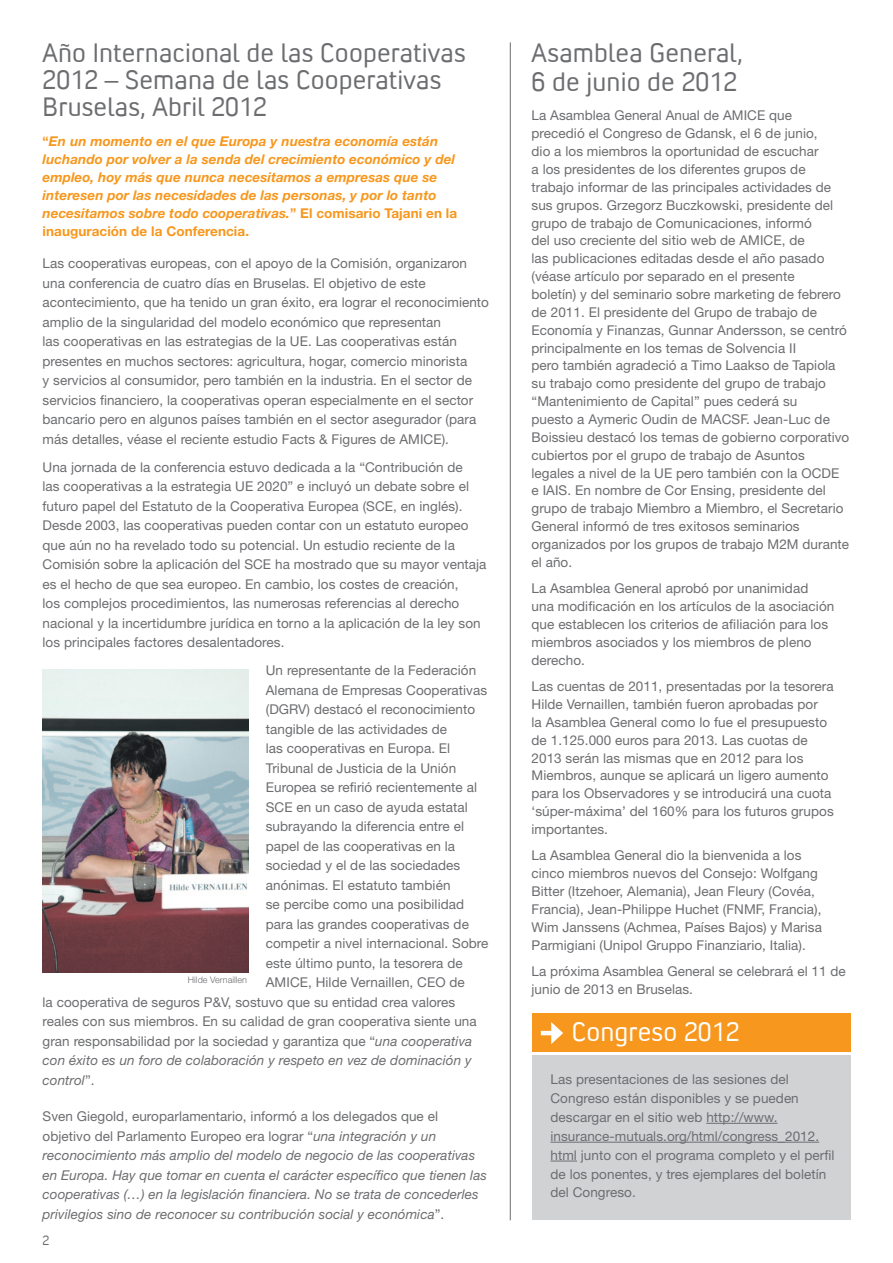
<style>
.page{position:relative;width:893px;height:1263px;background:#fff}
.page>*{position:absolute;margin:0;border:0;box-sizing:border-box;transform-origin:0 0}
.t1{font:27px/27px "Convection";letter-spacing:.005em;color:#6c6d70}
.t2{font:27px "Convection";letter-spacing:.005em;color:#fff}
.t3{font:13.5px/17.9px "Helvetica Neue LT Std";letter-spacing:.005em;color:#6c6d70}
.t4{font:italic 13.5px/19.5px "Helvetica Neue LT Std";letter-spacing:.005em;color:#6c6d70}
.t5{font:italic 700 13.5px/18px "Helvetica Neue LT Std";letter-spacing:.005em;color:#f7971d}
.t6{font:13.5px "Convection";color:#6c6d70}
.t7{font:300 9px "Helvetica Neue LT Std";letter-spacing:.005em;color:#6c6d70}
.s1{font-style:normal}
.s2{font-style:italic}
</style>
<div class="page">
<hr style="left:510px;top:42px;width:1px;height:1178px;background:#6c6d70">
<div style="left:531px;top:1055px;width:319px;height:165px;background:#d1d2d4"></div>
<div style="left:531px;top:1013px;width:319px;height:39px;background:#f7971d"></div>
<hr style="left:541px;top:1031px;width:14px;height:4px;background:#fff">
<svg style="left:551px;top:1022px;width:12px;height:22px"></svg>
<hr style="left:706px;top:1123px;width:71px;height:1px;background:#6c6d70">
<hr style="left:550px;top:1142px;width:269px;height:1px;background:#6c6d70">
<svg style="left:550px;top:1161px;width:27px;height:1px"></svg>
<img style="left:43px;top:669px;width:206px;height:303px">
<h1 class="t1" style="left:43px;top:39px;width:425px">Año Internacional de las Cooperativas<br>2012 – Semana de las Cooperativas<br>Bruselas, Abril 2012</h1>
<p class="t5" style="left:43px;top:132px;width:416px"><span class="s1">“</span>En un momento en el que Europa y nuestra economía están luchando por volver a la senda del crecimiento económico y del empleo, hoy más que nunca necesitamos a empresas que se interesen por las necesidades de las personas, y por lo tanto necesitamos sobre todo cooperativas.<span class="s1">” El comisario Tajani en la inauguración de la Conferencia.</span></p>
<p class="t3" style="left:43px;top:254px;width:448px;line-height:19.5px">Las cooperativas europeas, con el apoyo de la Comisión, organizaron una conferencia de cuatro días en Bruselas. El objetivo de este acontecimiento, que ha tenido un gran éxito, era lograr el reconocimiento amplio de la singularidad del modelo económico que representan<br>las cooperativas en las estrategias de la UE. Las cooperativas están presentes en muchos sectores: agricultura, hogar, comercio minorista<br>y servicios al consumidor, pero también en la industria. En el sector de servicios financiero, la cooperativas operan especialmente en el sector bancario pero en algunos países también en el sector asegurador (para más detalles, véase el reciente estudio Facts &amp; Figures de AMICE).</p>
<p class="t3" style="left:43px;top:457px;width:445px;line-height:19.5px">Una jornada de la conferencia estuvo dedicada a la “Contribución de<br>las cooperativas a la estrategia UE 2020” e incluyó un debate sobre el futuro papel del Estatuto de la Cooperativa Europea (SCE, en inglés).<br>Desde 2003, las cooperativas pueden contar con un estatuto europeo que aún no ha revelado todo su potencial. Un estudio reciente de la Comisión sobre la aplicación del SCE ha mostrado que su mayor ventaja es el hecho de que sea europeo. En cambio, los costes de creación,<br>los complejos procedimientos, las numerosas referencias al derecho nacional y la incertidumbre jurídica en torno a la aplicación de la ley son los principales factores desalentadores.</p>
<p class="t3" style="left:266px;top:661px;width:212px">Un representante de la Federación</p>
<p class="t3" style="left:266px;top:681px;width:223px">Alemana de Empresas Cooperativas</p>
<p class="t3" style="left:266px;top:700px;width:211px">(DGRV) destacó el reconocimiento</p>
<p class="t3" style="left:266px;top:720px;width:183px">tangible de las actividades de</p>
<p class="t3" style="left:266px;top:739px;width:186px">las cooperativas en Europa. El</p>
<p class="t3" style="left:266px;top:759px;width:192px">Tribunal de Justicia de la Unión</p>
<p class="t3" style="left:266px;top:778px;width:213px">Europea se refirió recientemente al</p>
<p class="t3" style="left:266px;top:798px;width:204px">SCE en un caso de ayuda estatal</p>
<p class="t3" style="left:266px;top:817px;width:200px">subrayando la diferencia entre el</p>
<p class="t3" style="left:266px;top:837px;width:191px">papel de las cooperativas en la</p>
<p class="t3" style="left:266px;top:856px;width:196px">sociedad y el de las sociedades</p>
<p class="t3" style="left:266px;top:876px;width:186px">anónimas. El estatuto también</p>
<p class="t3" style="left:266px;top:895px;width:200px">se percibe como una posibilidad</p>
<p class="t3" style="left:266px;top:915px;width:205px">para las grandes cooperativas de</p>
<p class="t3" style="left:266px;top:934px;width:224px">competir a nivel internacional. Sobre</p>
<p class="t3" style="left:266px;top:954px;width:198px">este último punto, la tesorera de</p>
<p class="t3" style="left:266px;top:973px;width:201px">AMICE, Hilde Vernaillen, CEO de</p>
<p class="t3" style="left:43px;top:993px;width:414px">la cooperativa de seguros P&amp;V, sostuvo que su entidad crea valores</p>
<p class="t3" style="left:43px;top:1012px;width:436px">reales con sus miembros. En su calidad de gran cooperativa siente una</p>
<p class="t3" style="left:43px;top:1032px;width:431px">gran responsabilidad por la sociedad y garantiza que “<span class="s2">una cooperativa</span></p>
<p class="t4" style="left:43px;top:1050px;width:430px">con éxito es un foro de colaboración y respeto en vez de dominación y</p>
<p class="t4" style="left:43px;top:1070px;width:54px">control<span class="s1">”.</span></p>
<p class="t4" style="left:43px;top:1106px;width:446px"><span class="s1">Sven Giegold, europarlamentario, informó a los delegados que el objetivo del Parlamento Europeo era lograr “</span>una integración y un reconocimiento más amplio del modelo de negocio de las cooperativas en Europa. Hay que tomar en cuenta el carácter específico que tienen las cooperativas (…) en la legislación financiera. No se trata de concederles privilegios sino de reconocer su contribución social y económica<span class="s1">”.</span></p>
<p class="t7" style="left:188px;top:974px;width:61px">Hilde Vernaillen</p>
<p class="t6" style="left:43px;top:1231px;width:8px">2</p>
<h1 class="t1" style="left:531px;top:38px;width:213px;line-height:28.3px">Asamblea General,<br>6 de junio de 2012</h1>
<p class="t3" style="left:531px;top:106px;width:319px">La Asamblea General Anual de AMICE que<br>precedió el Congreso de Gdansk, el 6 de junio,<br>dio a los miembros la oportunidad de escuchar<br>a los presidentes de los diferentes grupos de trabajo informar de las principales actividades de sus grupos. Grzegorz Buczkowski, presidente del grupo de trabajo de Comunicaciones, informó<br>del uso creciente del sitio web de AMICE, de<br>las publicaciones editadas desde el año pasado (véase artículo por separado en el presente<br>boletín) y del seminario sobre marketing de febrero de 2011. El presidente del Grupo de trabajo de Economía y Finanzas, Gunnar Andersson, se centró principalmente en los temas de Solvencia II<br>pero también agradeció a Timo Laakso de Tapiola su trabajo como presidente del grupo de trabajo “Mantenimiento de Capital” pues cederá su<br>puesto a Aymeric Oudin de MACSF. Jean-Luc de Boissieu destacó los temas de gobierno corporativo cubiertos por el grupo de trabajo de Asuntos legales a nivel de la UE pero también con la OCDE e IAIS. En nombre de Cor Ensing, presidente del grupo de trabajo Miembro a Miembro, el Secretario General informó de tres exitosos seminarios organizados por los grupos de trabajo M2M durante el año.</p>
<p class="t3" style="left:531px;top:579px;width:304px">La Asamblea General aprobó por unanimidad<br>una modificación en los artículos de la asociación que establecen los criterios de afiliación para los miembros asociados y los miembros de pleno derecho.</p>
<p class="t3" style="left:531px;top:677px;width:304px">Las cuentas de 2011, presentadas por la tesorera Hilde Vernaillen, también fueron aprobadas por<br>la Asamblea General como lo fue el presupuesto de 1.125.000 euros para 2013. Las cuotas de 2013 serán las mismas que en 2012 para los Miembros, aunque se aplicará un ligero aumento para los Observadores y se introducirá una cuota ‘súper-máxima’ del 160% para los futuros grupos importantes.</p>
<p class="t3" style="left:531px;top:846px;width:292px">La Asamblea General dio la bienvenida a los cinco miembros nuevos del Consejo: Wolfgang Bitter (Itzehoer, Alemania), Jean Fleury (Covéa, Francia), Jean-Philippe Huchet (FNMF, Francia), Wim Janssens (Achmea, Países Bajos) y Marisa Parmigiani (Unipol Gruppo Finanziario, Italia).</p>
<p class="t3" style="left:531px;top:962px;width:316px">La próxima Asamblea General se celebrará el 11 de junio de 2013 en Bruselas.</p>
<h1 class="t2" style="left:572px;top:1015px;width:169px">Congreso 2012</h1>
<p class="t3" style="left:550px;top:1070px;width:285px;line-height:18.9px">Las presentaciones de las sesiones del Congreso están disponibles y se pueden descargar en el sitio web http://www. insurance-mutuals.org/html/congress_2012. html junto con el programa completo y el perfil de los ponentes, y tres ejemplares del boletín del Congreso.</p>
</div>
